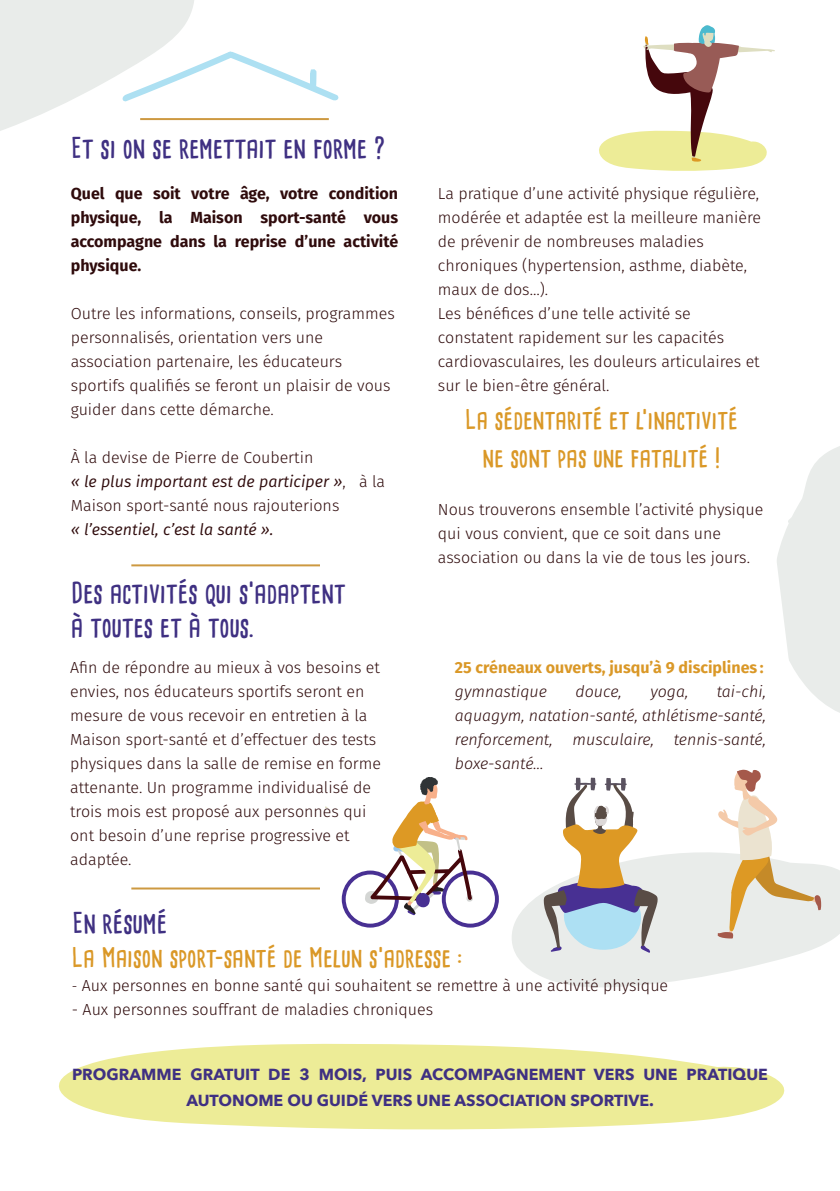
<style>
.page{position:relative;width:840px;height:1191px;background:#fff}
.page>*{position:absolute;margin:0;border:0;box-sizing:border-box;transform-origin:0 0}
.t1{font:700 28px/33.6px "Cardenio Modern";color:#3f3082}
.t2{font:700 26px/38px "Cardenio Modern";color:#da9827;text-align:center}
.t3{font:300 16px/24px "Fira Sans";color:#2f0b0c}
.t4{font:italic 300 16px/24px "Fira Sans";color:#2f0b0c;text-align:justify}
.t5{font:700 16px/24px "Fira Sans";color:#2f0b0c;text-align:justify}
.t6{font:700 16px/26px "Avenir Next";color:#3f3082;text-align:center}
.t7{font:700 16px "Fira Sans";color:#da9827}
.t8{font:italic 16px "Fira Sans";color:#2f0b0c}
.s1{font-weight:400;font-style:italic}
.s2{font-size:14px}
</style>
<div class="page">
<svg style="left:512px;top:852px;width:205px;height:135px;fill:#e9ecea"></svg>
<svg style="left:777px;top:446px;width:62px;height:266px"></svg>
<svg style="left:341px;top:777px;width:157px;height:150px"></svg>
<svg style="left:599px;top:25px;width:175px;height:146px"></svg>
<svg style="left:59px;top:1043px;width:726px;height:87px;fill:#edec97"></svg>
<hr style="left:131px;top:564px;width:189px;height:2px;background:#cd9941">
<hr style="left:131px;top:887px;width:189px;height:2px;background:#cd9941">
<svg style="left:0;top:0;width:339px;height:131px"></svg>
<svg style="left:543px;top:777px;width:114px;height:176px"></svg>
<svg style="left:717px;top:769px;width:122px;height:205px"></svg>
<h1 class="t1" style="left:71px;top:131px;width:316px">Et si on se remettait en forme ?</h1>
<p class="t5" style="left:71px;top:181px;width:329px">Quel que soit votre âge, votre condition physique, la Maison sport-santé vous accompagne dans la reprise d’une activité physique.</p>
<p class="t3" style="left:71px;top:302px;width:325px">Outre les informations, conseils, programmes personnalisés, orientation vers une association partenaire, les éducateurs sportifs qualifiés se feront un plaisir de vous guider dans cette démarche.</p>
<p class="t3" style="left:71px;top:446px;width:316px">À la devise de Pierre de Coubertin<br><span class="s1">« le plus important est de participer »</span>, à la<br>Maison sport-santé nous rajouterions</p>
<p class="t8" style="left:71px;top:518px;width:204px">« l’essentiel, c’est la santé ».</p>
<h1 class="t1" style="left:71px;top:576px;width:276px">Des activités qui s’adaptent à toutes et à tous.</h1>
<p class="t3" style="left:437px;top:182px;width:324px">La pratique d’une activité physique régulière, modérée et adaptée est la meilleure manière de prévenir de nombreuses maladies chroniques (hypertension, asthme, diabète, maux de dos…).<br>Les bénéfices d’une telle activité se constatent rapidement sur les capacités cardiovasculaires, les douleurs articulaires et sur le bien-être général.</p>
<h2 class="t2" style="left:465px;top:401px;width:274px">La sédentarité et l’inactivité ne sont pas une fatalité !</h2>
<p class="t3" style="left:437px;top:498px;width:327px">Nous trouverons ensemble l’activité physique qui vous convient, que ce soit dans une association ou dans la vie de tous les jours.</p>
<p class="t3" style="left:70px;top:655px;width:312px">Afin de répondre au mieux à vos besoins et envies, nos éducateurs sportifs seront en mesure de vous recevoir en entretien à la Maison sport-santé et d’effectuer des tests physiques dans la salle de remise en forme attenante. Un programme individualisé de trois mois est proposé aux personnes qui ont besoin d’une reprise progressive et adaptée.</p>
<p class="t7" style="left:454px;top:654px;width:310px">25 créneaux ouverts, jusqu’à 9 disciplines :</p>
<p class="t4" style="left:454px;top:679px;width:93px">gymnastique</p>
<p class="t4" style="left:575px;top:679px;width:48px">douce,</p>
<p class="t4" style="left:650px;top:679px;width:39px">yoga,</p>
<p class="t4" style="left:454px;top:679px;width:312px;text-indent:262px">tai-chi, aquagym, natation-santé, athlétisme-santé, renforcement, musculaire, tennis-santé, boxe-santé…</p>
<h1 class="t1" style="left:72px;top:906px;width:96px">En résumé</h1>
<h2 class="t2" style="left:72px;top:938px;width:392px">La Maison sport-santé de Melun s’adresse :</h2>
<p class="t3" style="left:72px;top:973px;width:597px"><span class="s2">-</span> Aux personnes en bonne santé qui souhaitent se remettre à une activité physique</p>
<p class="t3" style="left:72px;top:997px;width:363px">- Aux personnes souffrant de maladies chroniques</p>
<p class="t6" style="left:72px;top:1061px;width:697px">PROGRAMME GRATUIT DE 3 MOIS, PUIS ACCOMPAGNEMENT VERS UNE PRATIQUE<br>AUTONOME OU GUIDÉ VERS UNE ASSOCIATION SPORTIVE.</p>
</div>
